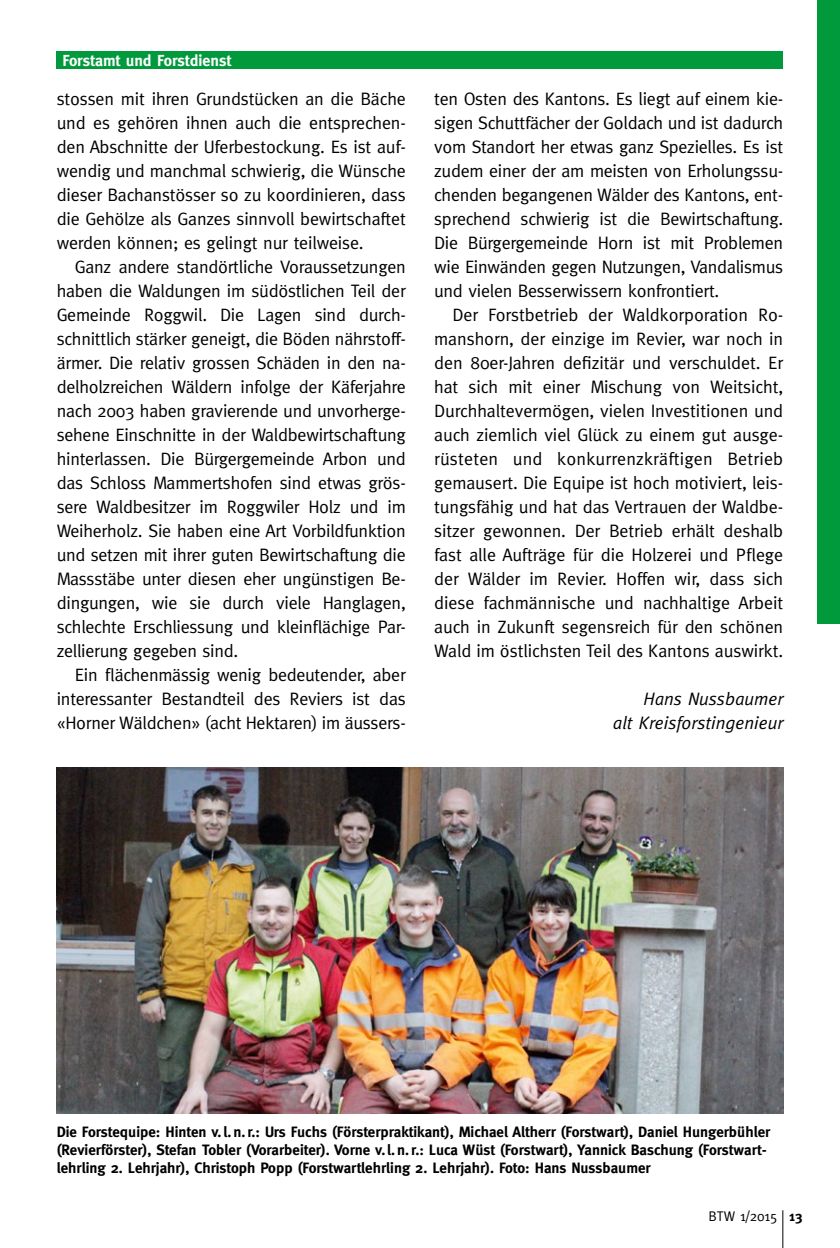
<style>
.page{position:relative;width:840px;height:1248px;background:#fff}
.page>*{position:absolute;margin:0;border:0;box-sizing:border-box;transform-origin:0 0}
.t1{font:18px/24px "Meta";letter-spacing:-.015em;color:#000;text-align:justify}
.t2{font:italic 18px/24px "Meta";color:#000;text-align:right}
.t3{font:700 16px "Meta";color:#fff}
.t4{font:700 15px/18px "Meta";color:#000}
.t5{font:14px "Meta";letter-spacing:-.01em;color:#000}
.s1{font-weight:700}
</style>
<div class="page">
<hr style="left:782px;top:1210px;width:1px;height:37px;background:#000">
<div style="left:816px;top:0;width:23px;height:624px;background:#009a3c"></div>
<div style="left:57px;top:51px;width:725px;height:17px;background:#009a3c"></div>
<img style="left:57px;top:767px;width:725px;height:346px">
<p class="t3" style="left:62px;top:51px;width:170px">Forstamt und Forstdienst</p>
<p class="t1" style="left:57px;top:86px;width:350px">stossen mit ihren Grundstücken an die Bäche und es gehören ihnen auch die entsprechen&shy;den Abschnitte der Uferbestockung. Es ist auf&shy;wendig und manchmal schwierig, die Wünsche dieser Bachanstösser so zu koordinieren, dass die Gehölze als Ganzes sinnvoll bewirtschaftet werden können; es gelingt nur teilweise.</p>
<p class="t1" style="left:57px;top:254px;width:350px;text-indent:18px">Ganz andere standörtliche Voraussetzungen haben die Waldungen im südöstlichen Teil der Gemeinde Roggwil. Die Lagen sind durch&shy;schnittlich stärker geneigt, die Böden nährstoff&shy;ärmer. Die relativ grossen Schäden in den na&shy;delholzreichen Wäldern infolge der Käferjahre nach 2003 haben gravierende und unvorherge&shy;sehene Einschnitte in der Waldbewirtschaftung hinterlassen. Die Bürgergemeinde Arbon und das Schloss Mammertshofen sind etwas grös&shy;sere Waldbesitzer im Roggwiler Holz und im Weiherholz. Sie haben eine Art Vorbildfunktion und setzen mit ihrer guten Bewirtschaftung die Massstäbe unter diesen eher ungünstigen Be&shy;dingungen, wie sie durch viele Hanglagen, schlechte Erschliessung und kleinflächige Par&shy;zellierung gegeben sind.</p>
<p class="t1" style="left:57px;top:662px;width:350px;text-indent:18px">Ein flächenmässig wenig bedeutender, aber interessanter Bestandteil des Reviers ist das «Horner Wäldchen» (acht Hektaren) im äussers-</p>
<p class="t1" style="left:434px;top:86px;width:350px">ten Osten des Kantons. Es liegt auf einem kie&shy;sigen Schuttfächer der Goldach und ist dadurch vom Standort her etwas ganz Spezielles. Es ist zudem einer der am meisten von Erholungssu&shy;chenden begangenen Wälder des Kantons, ent&shy;sprechend schwierig ist die Bewirtschaftung.<br>Die Bürgergemeinde Horn ist mit Problemen wie Einwänden gegen Nutzungen, Vandalismus und vielen Besserwissern konfrontiert.</p>
<p class="t1" style="left:434px;top:302px;width:350px;text-indent:18px">Der Forstbetrieb der Waldkorporation Ro&shy;manshorn, der einzige im Revier, war noch in den 80er-Jahren defizitär und verschuldet. Er hat sich mit einer Mischung von Weitsicht, Durchhaltevermögen, vielen Investitionen und auch ziemlich viel Glück zu einem gut ausge&shy;rüsteten und konkurrenzkräftigen Betrieb gemausert. Die Equipe ist hoch motiviert, leis&shy;tungsfähig und hat das Vertrauen der Waldbe&shy;sitzer gewonnen. Der Betrieb erhält deshalb fast alle Aufträge für die Holzerei und Pflege der Wälder im Revier. Hoffen wir, dass sich diese fachmännische und nachhaltige Arbeit auch in Zukunft segensreich für den schönen Wald im östlichsten Teil des Kantons auswirkt.</p>
<p class="t2" style="left:612px;top:686px;width:172px">Hans Nussbaumer<br>alt Kreisforstingenieur</p>
<p class="t4" style="left:57px;top:1123px;width:714px">Die Forstequipe: Hinten v.l.n.r.: Urs Fuchs (Försterpraktikant), Michael Altherr (Forstwart), Daniel Hungerbühler (Revierförster), Stefan Tobler (Vorarbeiter). Vorne v.l.n.r.: Luca Wüst (Forstwart), Yannick Baschung (Forstwart&shy;lehrling 2. Lehrjahr), Christoph Popp (Forstwartlehrling 2. Lehrjahr). Foto: Hans Nussbaumer</p>
<p class="t5" style="left:708px;top:1208px;width:95px">BTW 1/2015 <span class="s1">13</span></p>
</div>
